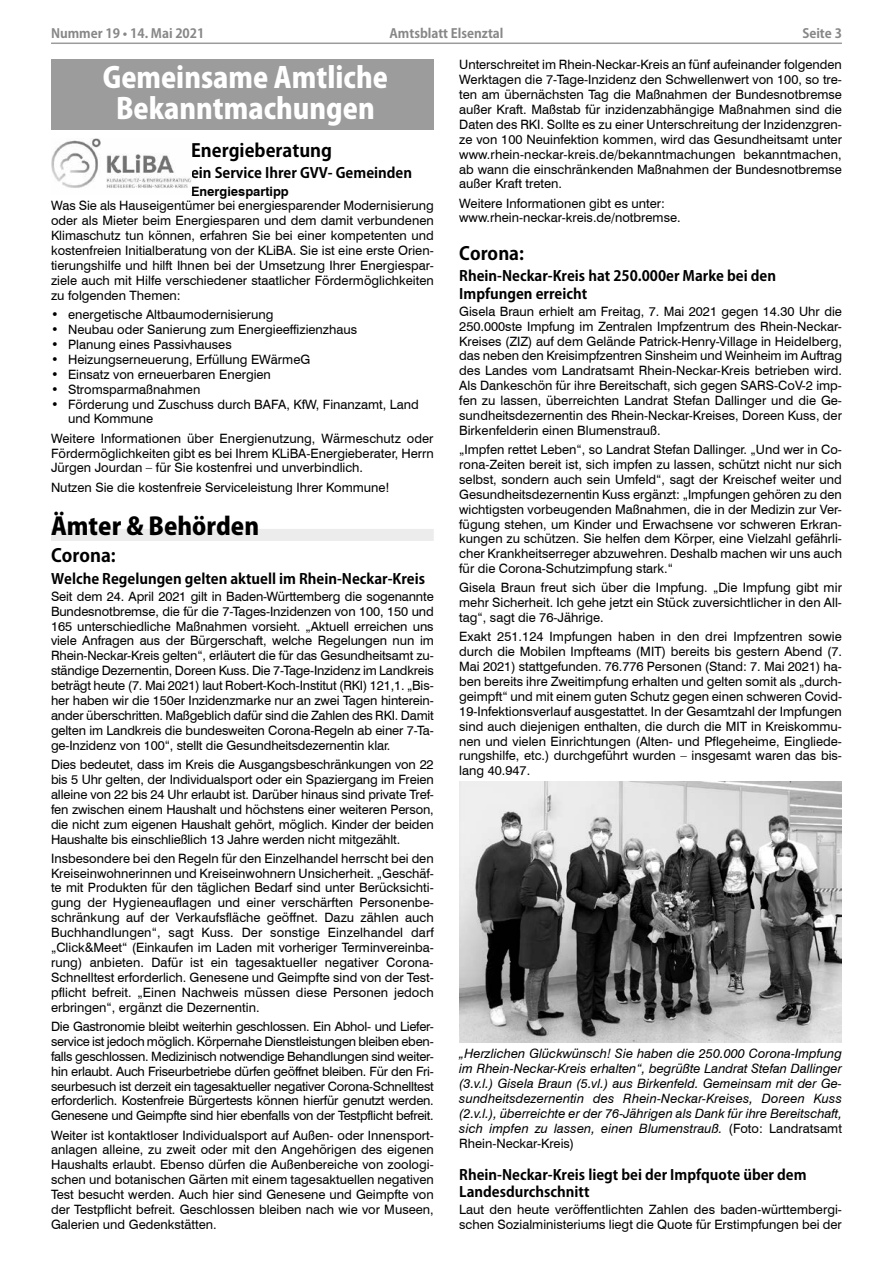
<style>
.page{position:relative;width:893px;height:1263px;background:#fff}
.page>*{position:absolute;margin:0;border:0;box-sizing:border-box;transform-origin:0 0}
.t1{font:800 28.5px/31.5px "Koz Go Pro";color:#fff;text-align:center;scale:.95 1}
.t2{font:800 24px "Koz Go Pro";color:#000}
.t3{font:700 18px "Koz Go Pro";color:#000}
.t4{font:700 14.25px/17.2px "Koz Go Pro";color:#000}
.t5{font:12.9px/14.9px "Swiss 721 BT";color:#000;text-align:justify}
.t6{font:italic 12.9px/14.9px "Swiss 721 BT";letter-spacing:.005em;color:#000;text-align:justify}
.t7{font:700 12.9px "Swiss 721 BT";color:#000}
.t8{font:700 12.75px "Koz Go Pro";color:#878787}
.s1{font-style:normal}
</style>
<div class="page">
<hr style="left:51px;top:43px;width:791px;height:1px;background:#9c9c9c">
<div style="left:51px;top:60px;width:383px;height:70px;background:#9c9c9c"></div>
<div style="left:51px;top:529px;width:383px;height:12px;background:#ececec"></div>
<img style="left:51px;top:138px;width:140px;height:50px">
<img style="left:459px;top:781px;width:383px;height:261px">
<p class="t8" style="left:51px;top:25px;width:155px">Nummer 19 • 14. Mai 2021</p>
<p class="t8" style="left:389px;top:25px;width:116px">Amtsblatt Elsenztal</p>
<p class="t8" style="left:802px;top:25px;width:41px">Seite 3</p>
<h1 class="t1" style="left:103px;top:64px;width:302px">Gemeinsame Amtliche<br>Bekanntmachungen</h1>
<h3 class="t3" style="left:191px;top:139px;width:142px">Energieberatung</h3>
<p class="t4" style="left:191px;top:166px;width:222px">ein Service Ihrer GVV- Gemeinden</p>
<p class="t7" style="left:191px;top:183px;width:99px">Energiespartipp</p>
<p class="t5" style="left:51px;top:198px;width:384px">Was Sie als Hauseigentümer bei energiesparender Modernisierung oder als Mieter beim Energiesparen und dem damit verbundenen Klimaschutz tun können, erfahren Sie bei einer kompetenten und kostenfreien Initialberatung von der KLiBA. Sie ist eine erste Orien&shy;tierungshilfe und hilft Ihnen bei der Umsetzung Ihrer Energiespar&shy;ziele auch mit Hilfe verschiedener staatlicher Fördermöglichkeiten zu folgenden Themen:</p>
<p class="t5" style="left:51px;top:307px;width:224px">• energetische Altbaumodernisierung</p>
<p class="t5" style="left:51px;top:322px;width:308px">• Neubau oder Sanierung zum Energieeffizienzhaus</p>
<p class="t5" style="left:51px;top:337px;width:182px">• Planung eines Passivhauses</p>
<p class="t5" style="left:51px;top:352px;width:261px">• Heizungserneuerung, Erfüllung EWärmeG</p>
<p class="t5" style="left:51px;top:367px;width:221px">• Einsatz von erneuerbaren Energien</p>
<p class="t5" style="left:51px;top:381px;width:151px">• Stromsparmaßnahmen</p>
<p class="t5" style="left:68px;top:396px;width:352px;text-indent:-17px">• Förderung und Zuschuss durch BAFA, KfW, Finanzamt, Land und Kommune</p>
<p class="t5" style="left:51px;top:430px;width:384px">Weitere Informationen über Energienutzung, Wärmeschutz oder Fördermöglichkeiten gibt es bei Ihrem KLiBA-Energieberater, Herrn Jürgen Jourdan – für Sie kostenfrei und unverbindlich.</p>
<p class="t5" style="left:51px;top:479px;width:340px">Nutzen Sie die kostenfreie Serviceleistung Ihrer Kommune!</p>
<h2 class="t2" style="left:51px;top:511px;width:210px">Ämter &amp; Behörden</h2>
<h3 class="t3" style="left:51px;top:544px;width:66px">Corona:</h3>
<p class="t4" style="left:51px;top:571px;width:376px">Welche Regelungen gelten aktuell im Rhein-Neckar-Kreis</p>
<p class="t5" style="left:51px;top:589px;width:384px">Seit dem 24. April 2021 gilt in Baden-Württemberg die sogenannte Bundesnotbremse, die für die 7-Tages-Inzidenzen von 100, 150 und 165 unterschiedliche Maßnahmen vorsieht. „Aktuell erreichen uns viele Anfragen aus der Bürgerschaft, welche Regelungen nun im Rhein-Neckar-Kreis gelten“, erläutert die für das Gesundheitsamt zu&shy;ständige Dezernentin, Doreen Kuss. Die 7-Tage-Inzidenz im Landkreis beträgt heute (7. Mai 2021) laut Robert-Koch-Institut (RKI) 121,1. „Bis&shy;her haben wir die 150er Inzidenzmarke nur an zwei Tagen hinterein&shy;ander überschritten. Maßgeblich dafür sind die Zahlen des RKI. Damit gelten im Landkreis die bundesweiten Corona-Regeln ab einer 7-Ta&shy;ge-Inzidenz von 100“, stellt die Gesundheitsdezernentin klar.</p>
<p class="t5" style="left:51px;top:757px;width:384px">Dies bedeutet, dass im Kreis die Ausgangsbeschränkungen von 22 bis 5 Uhr gelten, der Individualsport oder ein Spaziergang im Freien alleine von 22 bis 24 Uhr erlaubt ist. Darüber hinaus sind private Tref&shy;fen zwischen einem Haushalt und höchstens einer weiteren Person, die nicht zum eigenen Haushalt gehört, möglich. Kinder der beiden Haushalte bis einschließlich 13 Jahre werden nicht mitgezählt.</p>
<p class="t5" style="left:51px;top:850px;width:384px">Insbesondere bei den Regeln für den Einzelhandel herrscht bei den Kreiseinwohnerinnen und Kreiseinwohnern Unsicherheit. „Geschäf&shy;te mit Produkten für den täglichen Bedarf sind unter Berücksichti&shy;gung der Hygieneauflagen und einer verschärften Personenbe&shy;schränkung auf der Verkaufsfläche geöffnet. Dazu zählen auch Buchhandlungen“, sagt Kuss. Der sonstige Einzelhandel darf „Click&amp;Meet“ (Einkaufen im Laden mit vorheriger Terminvereinba&shy;rung) anbieten. Dafür ist ein tagesaktueller negativer Corona-Schnelltest erforderlich. Genesene und Geimpfte sind von der Test&shy;pflicht befreit. „Einen Nachweis müssen diese Personen jedoch erbringen“, ergänzt die Dezernentin.</p>
<p class="t5" style="left:51px;top:1019px;width:384px">Die Gastronomie bleibt weiterhin geschlossen. Ein Abhol- und Liefer&shy;service ist jedoch möglich. Körpernahe Dienstleistungen bleiben eben&shy;falls geschlossen. Medizinisch notwendige Behandlungen sind weiter&shy;hin erlaubt. Auch Friseurbetriebe dürfen geöffnet bleiben. Für den Fri&shy;seurbesuch ist derzeit ein tagesaktueller negativer Corona-Schnelltest erforderlich. Kostenfreie Bürgertests können hierfür genutzt werden.<br>Genesene und Geimpfte sind hier ebenfalls von der Testpflicht befreit.</p>
<p class="t5" style="left:51px;top:1127px;width:384px">Weiter ist kontaktloser Individualsport auf Außen- oder Innensport&shy;anlagen alleine, zu zweit oder mit den Angehörigen des eigenen Haushalts erlaubt. Ebenso dürfen die Außenbereiche von zoologi&shy;schen und botanischen Gärten mit einem tagesaktuellen negativen Test besucht werden. Auch hier sind Genesene und Geimpfte von der Testpflicht befreit. Geschlossen bleiben nach wie vor Museen, Galerien und Gedenkstätten.</p>
<p class="t5" style="left:459px;top:57px;width:384px">Unterschreitet im Rhein-Neckar-Kreis an fünf aufeinander folgenden Werktagen die 7-Tage-Inzidenz den Schwellenwert von 100, so tre&shy;ten am übernächsten Tag die Maßnahmen der Bundesnotbremse außer Kraft. Maßstab für inzidenzabhängige Maßnahmen sind die Daten des RKI. Sollte es zu einer Unterschreitung der Inzidenzgren&shy;ze von 100 Neuinfektion kommen, wird das Gesundheitsamt unter www.rhein-neckar-kreis.de/bekanntmachungen bekanntmachen, ab wann die einschränkenden Maßnahmen der Bundesnotbremse außer Kraft treten.</p>
<p class="t5" style="left:459px;top:195px;width:223px">Weitere Informationen gibt es unter: www.rhein-neckar-kreis.de/notbremse.</p>
<h3 class="t3" style="left:459px;top:242px;width:66px">Corona:</h3>
<p class="t4" style="left:459px;top:268px;width:318px">Rhein-Neckar-Kreis hat 250.000er Marke bei den<br>Impfungen erreicht</p>
<p class="t5" style="left:459px;top:304px;width:384px">Gisela Braun erhielt am Freitag, 7. Mai 2021 gegen 14.30 Uhr die 250.000ste Impfung im Zentralen Impfzentrum des Rhein-Neckar-Kreises (ZIZ) auf dem Gelände Patrick-Henry-Village in Heidelberg, das neben den Kreisimpfzentren Sinsheim und Weinheim im Auftrag des Landes vom Landratsamt Rhein-Neckar-Kreis betrieben wird.<br>Als Dankeschön für ihre Bereitschaft, sich gegen SARS-CoV-2 imp&shy;fen zu lassen, überreichten Landrat Stefan Dallinger und die Ge&shy;sundheitsdezernentin des Rhein-Neckar-Kreises, Doreen Kuss, der Birkenfelderin einen Blumenstrauß.</p>
<p class="t5" style="left:459px;top:442px;width:384px">„Impfen rettet Leben“, so Landrat Stefan Dallinger. „Und wer in Co&shy;rona-Zeiten bereit ist, sich impfen zu lassen, schützt nicht nur sich selbst, sondern auch sein Umfeld“, sagt der Kreischef weiter und Gesundheitsdezernentin Kuss ergänzt: „Impfungen gehören zu den wichtigsten vorbeugenden Maßnahmen, die in der Medizin zur Ver&shy;fügung stehen, um Kinder und Erwachsene vor schweren Erkran&shy;kungen zu schützen. Sie helfen dem Körper, eine Vielzahl gefährli&shy;cher Krankheitserreger abzuwehren. Deshalb machen wir uns auch für die Corona-Schutzimpfung stark.“</p>
<p class="t5" style="left:459px;top:580px;width:384px">Gisela Braun freut sich über die Impfung. „Die Impfung gibt mir mehr Sicherheit. Ich gehe jetzt ein Stück zuversichtlicher in den All&shy;tag“, sagt die 76-Jährige.</p>
<p class="t5" style="left:459px;top:629px;width:384px">Exakt 251.124 Impfungen haben in den drei Impfzentren sowie durch die Mobilen Impfteams (MIT) bereits bis gestern Abend (7.<br>Mai 2021) stattgefunden. 76.776 Personen (Stand: 7. Mai 2021) ha&shy;ben bereits ihre Zweitimpfung erhalten und gelten somit als „durch&shy;geimpft“ und mit einem guten Schutz gegen einen schweren Covid-19-Infektionsverlauf ausgestattet. In der Gesamtzahl der Impfungen sind auch diejenigen enthalten, die durch die MIT in Kreiskommu&shy;nen und vielen Einrichtungen (Alten- und Pflegeheime, Eingliede&shy;rungshilfe, etc.) durchgeführt wurden – insgesamt waren das bis&shy;lang 40.947.</p>
<p class="t6" style="left:459px;top:1046px;width:384px">„Herzlichen Glückwünsch! Sie haben die 250.000 Corona-Impfung im Rhein-Neckar-Kreis erhalten“, begrüßte Landrat Stefan Dallinger (3.v.l.) Gisela Braun (5.vl.) aus Birkenfeld. Gemeinsam mit der Ge&shy;sundheitsdezernentin des Rhein-Neckar-Kreises, Doreen Kuss (2.v.l.), überreichte er der 76-Jährigen als Dank für ihre Bereitschaft, sich impfen zu lassen, einen Blumenstrauß. <span class="s1">(Foto: Landratsamt Rhein-Neckar-Kreis)</span></p>
<p class="t4" style="left:459px;top:1167px;width:349px">Rhein-Neckar-Kreis liegt bei der Impfquote über dem<br>Landesdurchschnitt</p>
<p class="t5" style="left:459px;top:1202px;width:384px">Laut den heute veröffentlichten Zahlen des baden-württembergi&shy;schen Sozialministeriums liegt die Quote für Erstimpfungen bei der</p>
</div>
